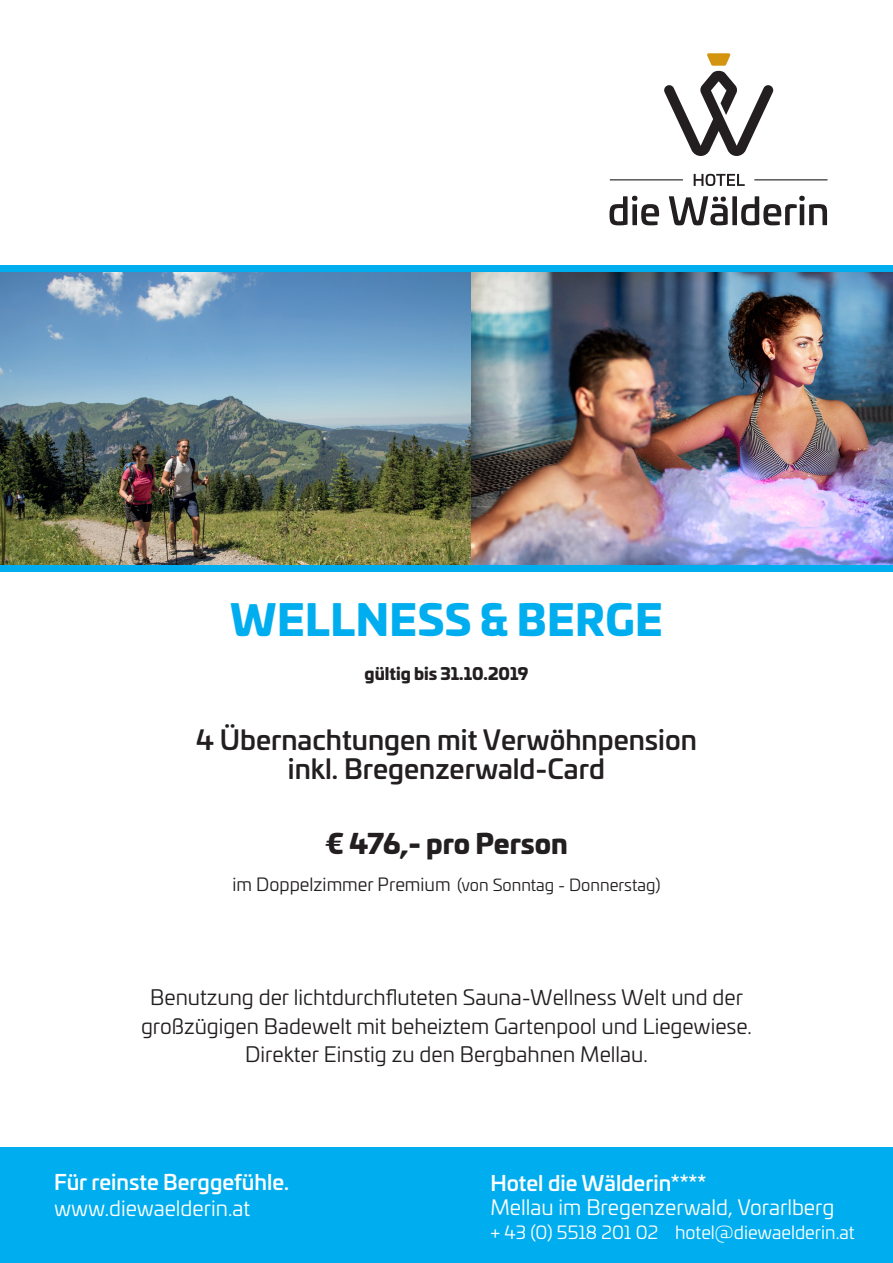
<style>
.page{position:relative;width:893px;height:1263px;background:#fff}
.page>*{position:absolute;margin:0;border:0;box-sizing:border-box;transform-origin:0 0}
.t1{font:900 42px "Univia Pro";letter-spacing:.01em;color:#00aeef}
.t2{font:500 27px "Univia Pro";color:#231f20}
.t3{font:900 27px "Univia Pro";color:#231f20}
.t4{font:21px "Univia Pro";color:#231f20}
.t5{font:21px "Univia Pro";color:#fff}
.t6{font:500 21px "Univia Pro";color:#fff}
.t7{font:18px "Univia Pro";color:#fff}
.t8{font:16.5px "Univia Pro";color:#231f20}
.t9{font:900 16.5px "Univia Pro";color:#231f20}
.s1{font-size:18px}
</style>
<div class="page">
<img style="left:470px;top:272px;width:423px;height:294px">
<img style="left:0;top:272px;width:470px;height:294px">
<svg style="left:664px;top:53px;width:109px;height:103px"></svg>
<svg style="left:609px;top:196px;width:50px;height:29px"></svg>
<svg style="left:669px;top:196px;width:59px;height:29px"></svg>
<div style="left:732px;top:196px;width:5px;height:29px;background:#231f20"></div>
<svg style="left:741px;top:196px;width:86px;height:29px"></svg>
<svg style="left:694px;top:174px;width:51px;height:12px"></svg>
<hr style="left:610px;top:179px;width:73px;height:1px;background:#231f20">
<hr style="left:754px;top:179px;width:74px;height:1px;background:#231f20">
<div style="left:0;top:1147px;width:893px;height:116px;background:#00aeef"></div>
<div style="left:0;top:266px;width:893px;height:6px;background:#00aeef"></div>
<div style="left:0;top:566px;width:893px;height:6px;background:#00aeef"></div>
<p class="t1" style="left:230px;top:585px;width:434px">WELLNESS &amp; BERGE</p>
<p class="t9" style="left:365px;top:660px;width:165px">gültig bis 31.10.2019</p>
<p class="t2" style="left:196px;top:719px;width:502px">4 Übernachtungen mit Verwöhnpension</p>
<p class="t2" style="left:288px;top:747px;width:319px">inkl. Bregenzerwald-Card</p>
<p class="t3" style="left:325px;top:821px;width:244px">€ 476,- pro Person</p>
<p class="t8" style="left:232px;top:873px;width:430px"><span class="s1">im Doppelzimmer Premium</span> (von Sonntag - Donnerstag)</p>
<p class="t4" style="left:150px;top:982px;width:594px">Benutzung der lichtdurchfluteten Sauna-Wellness Welt und der</p>
<p class="t4" style="left:141px;top:1010px;width:612px">großzügigen Badewelt mit beheiztem Gartenpool und Liegewiese.</p>
<p class="t4" style="left:245px;top:1039px;width:404px">Direkter Einstig zu den Bergbahnen Mellau.</p>
<p class="t6" style="left:54px;top:1166px;width:236px">Für reinste Berggefühle.</p>
<p class="t5" style="left:54px;top:1192px;width:198px">www.diewaelderin.at</p>
<p class="t6" style="left:490px;top:1167px;width:217px">Hotel die Wälderin****</p>
<p class="t5" style="left:490px;top:1192px;width:346px">Mellau im Bregenzerwald, Vorarlberg</p>
<p class="t7" style="left:490px;top:1219px;width:366px">+ 43 (0) 5518 201 02 hotel@diewaelderin.at</p>
</div>
